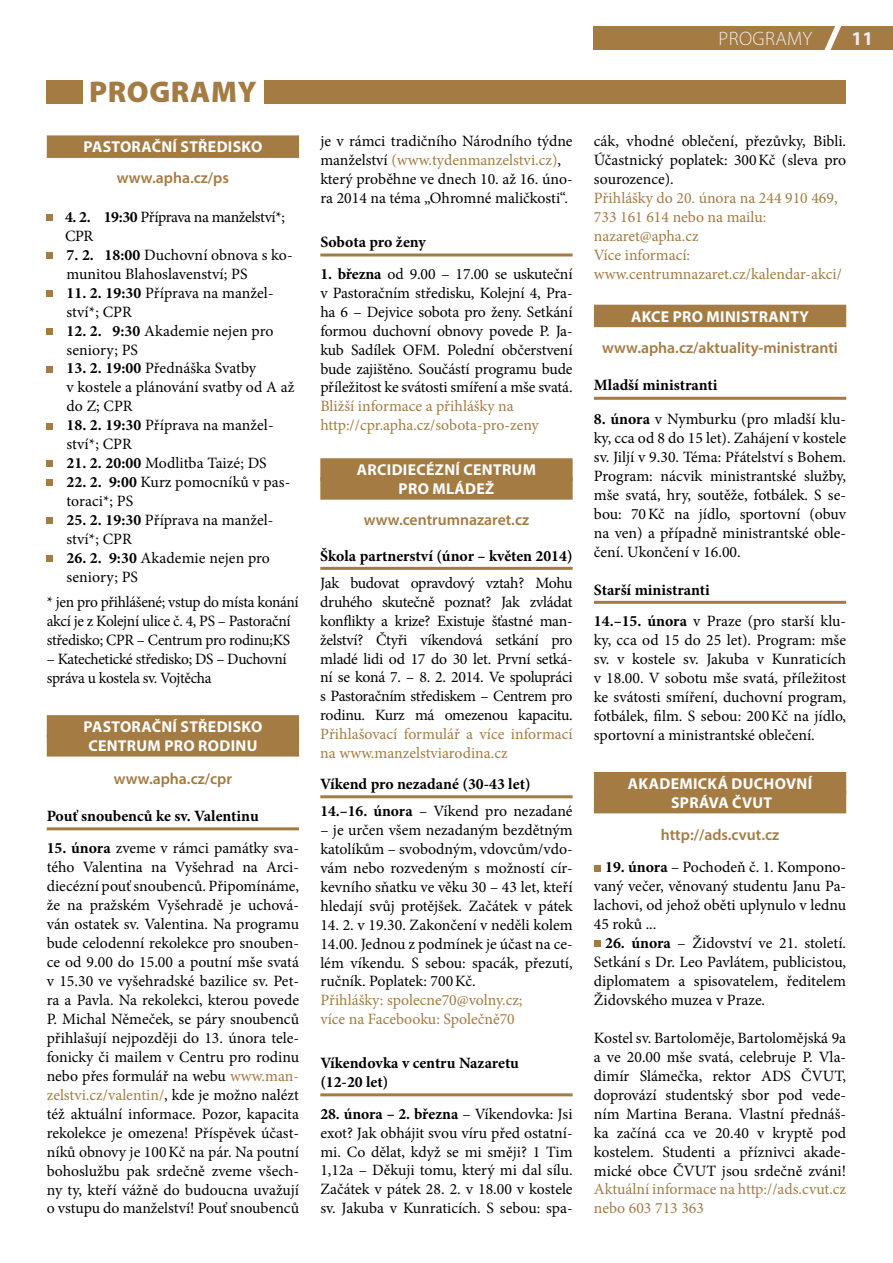
<style>
.page{position:relative;width:893px;height:1263px;background:#fff}
.page>*{position:absolute;margin:0;border:0;box-sizing:border-box;transform-origin:0 0}
.t1{font:900 30px "Myriad Pro";letter-spacing:.02em;color:#a37b43}
.t2{font:300 19.5px "Myriad Pro";letter-spacing:.02em;color:#ededee}
.t3{font:700 19.5px "Myriad Pro";color:#ededee}
.t4{font:15.75px/18.9px "Minion Pro";letter-spacing:-.005em;color:#000;text-align:justify}
.t5{font:15.75px/18.9px "Minion Pro";color:#a37b43}
.t6{font:700 15.75px/27.3px "Minion Pro";color:#000}
.t7{font:700 15.75px/18.9px "Myriad Pro";letter-spacing:.02em;color:#fff;text-align:center}
.t8{font:600 15.75px "Myriad Pro";color:#a37b43}
.t9{font:15.75px/18.9px "Minion Pro";letter-spacing:-.025em;color:#000}
.t10{font:15.75px/18.9px "Minion Pro";letter-spacing:-.03em;color:#000}
.s1{font-weight:700}
.s2{color:#a37b43}
.s3{font-weight:400}
</style>
<div class="page">
<div style="left:593px;top:26px;width:300px;height:24px;background:#a37b43"></div>
<svg style="left:824px;top:26px;width:18px;height:24px"></svg>
<div style="left:47px;top:80px;width:799px;height:24px;background:#a37b43"></div>
<div style="left:83px;top:69px;width:181px;height:43px;background:#fff"></div>
<div style="left:47px;top:135px;width:252px;height:23px;background:#a37b43"></div>
<div style="left:47px;top:715px;width:252px;height:23px;background:#a37b43"></div>
<div style="left:47px;top:734px;width:252px;height:22px;background:#a37b43"></div>
<hr style="left:47px;top:827px;width:252px;height:3px;background:#a37b43">
<div style="left:47px;top:214px;width:6px;height:7px;background:#a37b43"></div>
<div style="left:47px;top:252px;width:6px;height:7px;background:#a37b43"></div>
<div style="left:47px;top:290px;width:6px;height:7px;background:#a37b43"></div>
<svg style="left:47px;top:328px;width:6px;height:6px"></svg>
<svg style="left:47px;top:366px;width:6px;height:6px"></svg>
<svg style="left:47px;top:423px;width:6px;height:6px"></svg>
<svg style="left:47px;top:461px;width:6px;height:6px"></svg>
<svg style="left:47px;top:480px;width:6px;height:6px"></svg>
<svg style="left:47px;top:518px;width:6px;height:6px"></svg>
<div style="left:47px;top:555px;width:6px;height:7px;background:#a37b43"></div>
<hr style="left:320px;top:253px;width:253px;height:3px;background:#a37b43">
<div style="left:320px;top:458px;width:253px;height:23px;background:#a37b43"></div>
<div style="left:320px;top:477px;width:253px;height:23px;background:#a37b43"></div>
<hr style="left:320px;top:567px;width:253px;height:3px;background:#a37b43">
<hr style="left:320px;top:795px;width:253px;height:3px;background:#a37b43">
<hr style="left:320px;top:1093px;width:253px;height:3px;background:#a37b43">
<div style="left:594px;top:305px;width:252px;height:22px;background:#a37b43"></div>
<hr style="left:594px;top:397px;width:252px;height:3px;background:#a37b43">
<hr style="left:594px;top:601px;width:252px;height:3px;background:#a37b43">
<div style="left:594px;top:772px;width:252px;height:22px;background:#a37b43"></div>
<div style="left:594px;top:791px;width:252px;height:22px;background:#a37b43"></div>
<svg style="left:594px;top:865px;width:6px;height:6px"></svg>
<svg style="left:594px;top:941px;width:6px;height:6px"></svg>
<h1 class="t1" style="left:89px;top:72px;width:169px">PROGRAMY</h1>
<p class="t7" style="left:84px;top:137px;width:180px">PASTORAČNÍ STŘEDISKO</p>
<p class="t8" style="left:117px;top:168px;width:114px">www.apha.cz/ps</p>
<p class="t10" style="left:65px;top:207px;width:221px"><span class="s1">4. 2. 19:30</span> Příprava na manželství*;<br>CPR</p>
<p class="t4" style="left:67px;top:245px;width:228px"><span class="s1">7. 2. 18:00</span> Duchovní obnova s ko&shy;munitou Blahoslavenství; PS</p>
<p class="t4" style="left:67px;top:283px;width:209px"><span class="s1">11. 2. 19:30</span> Příprava na manžel&shy;ství*; CPR</p>
<p class="t4" style="left:67px;top:321px;width:208px"><span class="s1">12. 2. 9:30</span> Akademie nejen pro seniory; PS</p>
<p class="t4" style="left:67px;top:359px;width:229px;text-align:left"><span class="s1">13. 2. 19:00</span> Přednáška Svatby<br>v kostele a plánování svatby od A až do Z; CPR</p>
<p class="t4" style="left:67px;top:416px;width:209px"><span class="s1">18. 2. 19:30</span> Příprava na manžel&shy;ství*; CPR</p>
<p class="t4" style="left:67px;top:454px;width:202px"><span class="s1">21. 2. 20:00</span> Modlitba Taizé; DS</p>
<p class="t4" style="left:67px;top:473px;width:225px"><span class="s1">22. 2. 9:00</span> Kurz pomocníků v pas&shy;toraci*; PS</p>
<p class="t4" style="left:67px;top:511px;width:208px"><span class="s1">25. 2. 19:30</span> Příprava na manžel&shy;ství*; CPR</p>
<p class="t4" style="left:67px;top:548px;width:205px"><span class="s1">26. 2. 9:30</span> Akademie nejen pro seniory; PS</p>
<p class="t4" style="left:47px;top:593px;width:253px;text-align:left">* jen pro přihlášené; vstup do místa konání akcí je z Kolejní ulice č. 4, PS – Pastorační středisko; CPR – Centrum pro rodinu;KS</p>
<p class="t9" style="left:47px;top:649px;width:241px">– Katechetické středisko; DS – Duchovní správa u kostela sv. Vojtěcha</p>
<p class="t7" style="left:84px;top:717px;width:180px">PASTORAČNÍ STŘEDISKO<br>CENTRUM PRO RODINU</p>
<p class="t8" style="left:114px;top:769px;width:120px">www.apha.cz/cpr</p>
<p class="t6" style="left:47px;top:802px;width:213px">Pouť snoubenců ke sv. Valentinu</p>
<p class="t4" style="left:47px;top:839px;width:254px"><span class="s1">15. února</span> zveme v rámci památky sva&shy;tého Valentina na Vyšehrad na Arci&shy;diecézní pouť snoubenců. Připomínáme, že na pražském Vyšehradě je uchová&shy;ván ostatek sv. Valentina. Na programu bude celodenní rekolekce pro snouben&shy;ce od 9.00 do 15.00 a poutní mše svatá v 15.30 ve vyšehradské bazilice sv. Pet&shy;ra a Pavla. Na rekolekci, kterou povede P. Michal Němeček, se páry snoubenců přihlašují nejpozději do 13. února tele&shy;fonicky či mailem v Centru pro rodinu nebo přes formulář na webu <span class="s2">www.man&shy;zelstvi.cz/valentin/</span>, kde je možno nalézt též aktuální informace. Pozor, kapacita rekolekce je omezena! Příspěvek účast&shy;níků obnovy je 100Kč na pár. Na poutní bohoslužbu pak srdečně zveme všech&shy;ny ty, kteří vážně do budoucna uvažují o vstupu do manželství! Pouť snoubenců</p>
<p class="t4" style="left:320px;top:132px;width:254px;text-align:left">je v rámci tradičního Národního týdne manželství <span class="s2">(www.tydenmanzelstvi.cz)</span>, který proběhne ve dnech 10. až 16. úno&shy;ra 2014 na téma „Ohromné maličkosti“.</p>
<p class="t6" style="left:320px;top:228px;width:107px">Sobota pro ženy</p>
<p class="t4" style="left:320px;top:264px;width:254px"><span class="s1">1. března</span> od 9.00 – 17.00 se uskuteční v Pastoračním středisku, Kolejní 4, Pra&shy;ha 6 – Dejvice sobota pro ženy. Setkání formou duchovní obnovy povede P. Ja&shy;kub Sadílek OFM. Polední občerstvení bude zajištěno. Součástí programu bude příležitost ke svátosti smíření a mše svatá.</p>
<p class="t5" style="left:320px;top:397px;width:220px">Bližší informace a přihlášky na http://cpr.apha.cz/sobota-pro-zeny</p>
<p class="t7" style="left:357px;top:460px;width:181px">ARCIDIECÉZNÍ CENTRUM<br>PRO MLÁDEŽ</p>
<p class="t8" style="left:364px;top:510px;width:167px">www.centrumnazaret.cz</p>
<p class="t6" style="left:320px;top:542px;width:254px">Škola partnerství (únor – květen 2014)</p>
<p class="t4" style="left:320px;top:573px;width:254px">Jak budovat opravdový vztah? Mohu druhého skutečně poznat? Jak zvládat konflikty a krize? Existuje šťastné man&shy;želství? Čtyři víkendová setkání pro mladé lidi od 17 do 30 let. První setká&shy;ní se koná 7. – 8. 2. 2014. Ve spolupráci s Pastoračním střediskem – Centrem pro rodinu. Kurz má omezenou kapacitu.</p>
<p class="t5" style="left:320px;top:725px;width:254px">Přihlašovací formulář a více informací na www.manzelstviarodina.cz</p>
<p class="t6" style="left:320px;top:770px;width:254px">Víkend pro nezadané (30-43 let)<br>14.–16. února <span class="s3">– Víkend pro nezadané</span></p>
<p class="t4" style="left:320px;top:821px;width:254px">– je určen všem nezadaným bezdětným katolíkům – svobodným, vdovcům/vdo&shy;vám nebo rozvedeným s možností cír&shy;kevního sňatku ve věku 30 – 43 let, kteří hledají svůj protějšek. Začátek v pátek</p>
<p class="t4" style="left:320px;top:915px;width:254px">14. 2. v 19.30. Zakončení v neděli kolem 14.00. Jednou z podmínek je účast na ce&shy;lém víkendu. S sebou: spacák, přezutí, ručník. Poplatek: 700Kč.</p>
<p class="t5" style="left:320px;top:991px;width:204px">Přihlášky: spolecne70@volny.cz; více na Facebooku: Společně70</p>
<p class="t6" style="left:320px;top:1053px;width:200px;line-height:18.9px">Víkendovka v centru Nazaretu (12-20 let)</p>
<p class="t4" style="left:320px;top:1104px;width:254px"><span class="s1">28. února – 2. března</span> – Víkendovka: Jsi exot? Jak obhájit svou víru před ostatní&shy;mi. Co dělat, když se mi směji? 1 Tim 1,12a – Děkuji tomu, který mi dal sílu.<br>Začátek v pátek 28. 2. v 18.00 v kostele sv. Jakuba v Kunraticích. S sebou: spa-</p>
<p class="t2" style="left:719px;top:27px;width:95px">PROGRAMY</p>
<p class="t3" style="left:852px;top:26px;width:23px">11</p>
<p class="t4" style="left:594px;top:132px;width:254px">cák, vhodné oblečení, přezůvky, Bibli.<br>Účastnický poplatek: 300Kč (sleva pro sourozence).</p>
<p class="t5" style="left:594px;top:189px;width:250px">Přihlášky do 20. února na 244 910 469,<br>733 161 614 nebo na mailu: nazaret@apha.cz<br>Více informací: www.centrumnazaret.cz/kalendar-akci/</p>
<p class="t7" style="left:631px;top:306px;width:179px">AKCE PRO MINISTRANTY</p>
<p class="t8" style="left:602px;top:337px;width:237px">www.apha.cz/aktuality-ministranti</p>
<p class="t6" style="left:594px;top:371px;width:125px">Mladší ministranti</p>
<p class="t4" style="left:594px;top:410px;width:254px"><span class="s1">8. února</span> v Nymburku (pro mladší klu&shy;ky, cca od 8 do 15 let). Zahájení v kostele sv. Jiljí v 9.30. Téma: Přátelství s Bohem.<br>Program: nácvik ministrantské služby, mše svatá, hry, soutěže, fotbálek. S se&shy;bou: 70Kč na jídlo, sportovní (obuv na ven) a případně ministrantské oble&shy;čení. Ukončení v 16.00.</p>
<p class="t6" style="left:594px;top:573px;width:254px;line-height:31.7px">Starší ministranti<br>14.–15. února <span class="s3">v Praze (pro starší klu-</span></p>
<p class="t4" style="left:594px;top:631px;width:254px">ky, cca od 15 do 25 let). Program: mše sv. v kostele sv. Jakuba v Kunraticích v 18.00. V sobotu mše svatá, příležitost ke svátosti smíření, duchovní program, fotbálek, film. S sebou: 200Kč na jídlo, sportovní a ministrantské oblečení.</p>
<p class="t7" style="left:628px;top:774px;width:186px">AKADEMICKÁ DUCHOVNÍ<br>SPRÁVA ČVUT</p>
<p class="t8" style="left:661px;top:825px;width:120px">http://ads.cvut.cz</p>
<p class="t4" style="left:594px;top:858px;width:254px;text-indent:11px"><span class="s1">19. února</span> – Pochodeň č. 1. Kompono&shy;vaný večer, věnovaný studentu Janu Pa&shy;lachovi, od jehož oběti uplynulo v lednu 45 roků ...</p>
<p class="t4" style="left:594px;top:934px;width:254px;text-indent:11px"><span class="s1">26. února</span> – Židovství ve 21. století.<br>Setkání s Dr. Leo Pavlátem, publicistou, diplomatem a spisovatelem, ředitelem Židovského muzea v Praze.</p>
<p class="t4" style="left:594px;top:1028px;width:254px">Kostel sv. Bartoloměje, Bartolomějská 9a a ve 20.00 mše svatá, celebruje P. Vla&shy;dimír Slámečka, rektor ADS ČVUT, doprovází studentský sbor pod vede&shy;ním Martina Berana. Vlastní přednáš&shy;ka začíná cca ve 20.40 v kryptě pod kostelem. Studenti a příznivci akade&shy;mické obce ČVUT jsou srdečně zváni!</p>
<p class="t5" style="left:594px;top:1180px;width:254px">Aktuální informace na http://ads.cvut.cz nebo 603 713 363</p>
</div>
